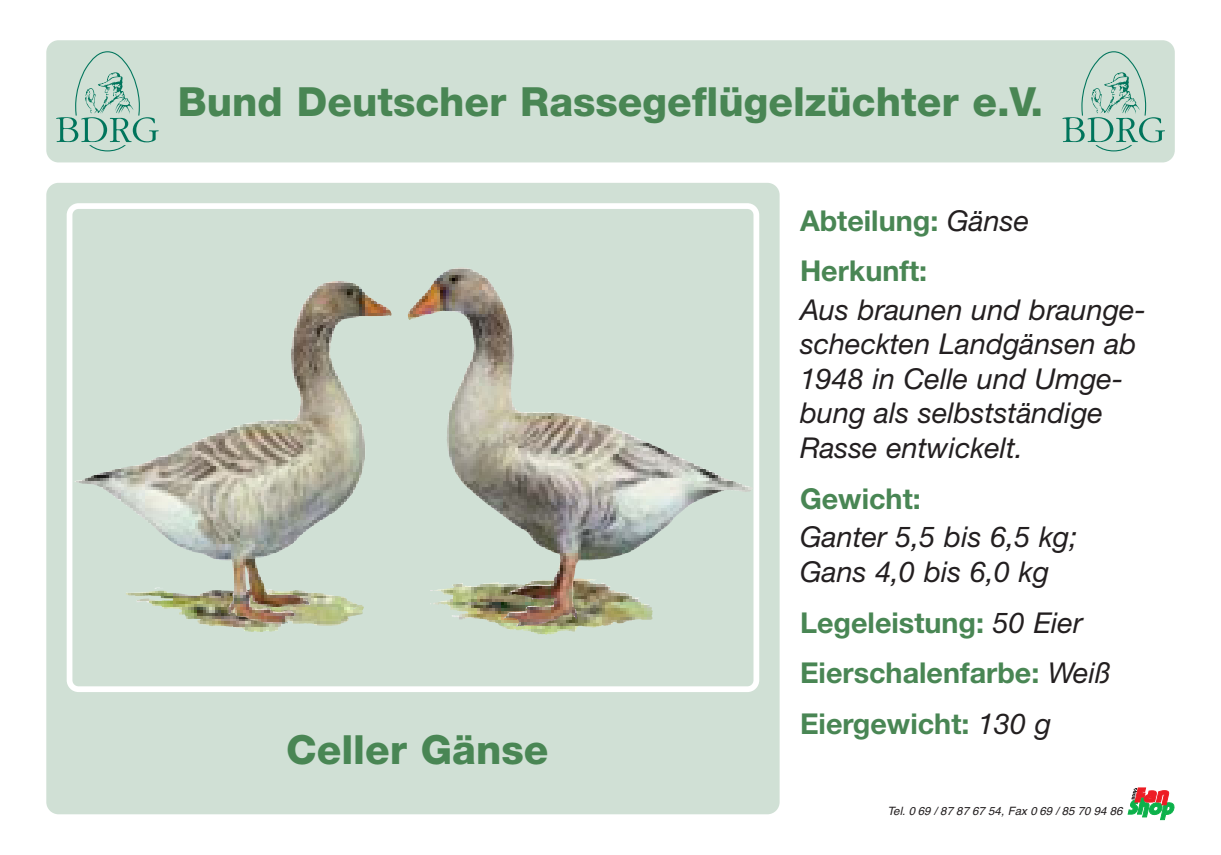
<style>
.page{position:relative;width:1221px;height:855px;background:#fff}
.page>*{position:absolute;margin:0;border:0;box-sizing:border-box;transform-origin:0 0}
.t1{font:800 40.2px "Helvetica Neue";color:#498654}
.t2{font:italic 28.8px/34.5px "Helvetica Neue";color:#231f20}
.t3{font:700 28.8px/50.7px "Helvetica Neue";color:#498654}
.t4{font:italic 11.4px "Helvetica";color:#231f20}
.s1{font-weight:400;font-style:italic;color:#231f20}
</style>
<div class="page">
<div style="left:46px;top:183px;width:734px;height:631px;background:#d0e0d5;border-radius:12px"></div>
<div style="left:46px;top:40px;width:1129px;height:122px;background:#d0e0d5;border-radius:12px"></div>
<svg style="left:67px;top:203px;width:692px;height:489px"></svg>
<svg style="left:1128px;top:788px;width:46px;height:32px"></svg>
<svg style="left:56px;top:51px;width:103px;height:100px"></svg>
<svg style="left:1062px;top:51px;width:103px;height:100px"></svg>
<img style="left:126px;top:588px;width:143px;height:21px">
<img style="left:433px;top:579px;width:140px;height:25px">
<img style="left:291px;top:281px;width:48px;height:128px">
<img style="left:408px;top:268px;width:66px;height:76px">
<h1 class="t1" style="left:178px;top:87px;width:867px">Bund Deutscher Rassegeflügelzüchter e.V.</h1>
<h1 class="t1" style="left:286px;top:735px;width:264px">Celler Gänse</h1>
<p class="t3" style="left:800px;top:198px;width:231px">Abteilung: <span class="s1">Gänse<br></span>Herkunft:</p>
<p class="t2" style="left:800px;top:295px;width:347px">Aus braunen und braunge&shy;scheckten Landgänsen ab<br>1948 in Celle und Umge&shy;bung als selbstständige<br>Rasse entwickelt.</p>
<p class="t3" style="left:800px;top:476px;width:122px">Gewicht:</p>
<p class="t2" style="left:800px;top:523px;width:279px">Ganter 5,5 bis 6,5 kg;<br>Gans 4,0 bis 6,0 kg</p>
<p class="t3" style="left:800px;top:600px;width:312px">Legeleistung: <span class="s1">50 Eier<br></span>Eierschalenfarbe: <span class="s1">Weiß<br></span>Eiergewicht: <span class="s1">130 g</span></p>
<p class="t4" style="left:887px;top:806px;width:237px">Tel. 0 69 / 87 87 67 54, Fax 0 69 / 85 70 94 86</p>
</div>
